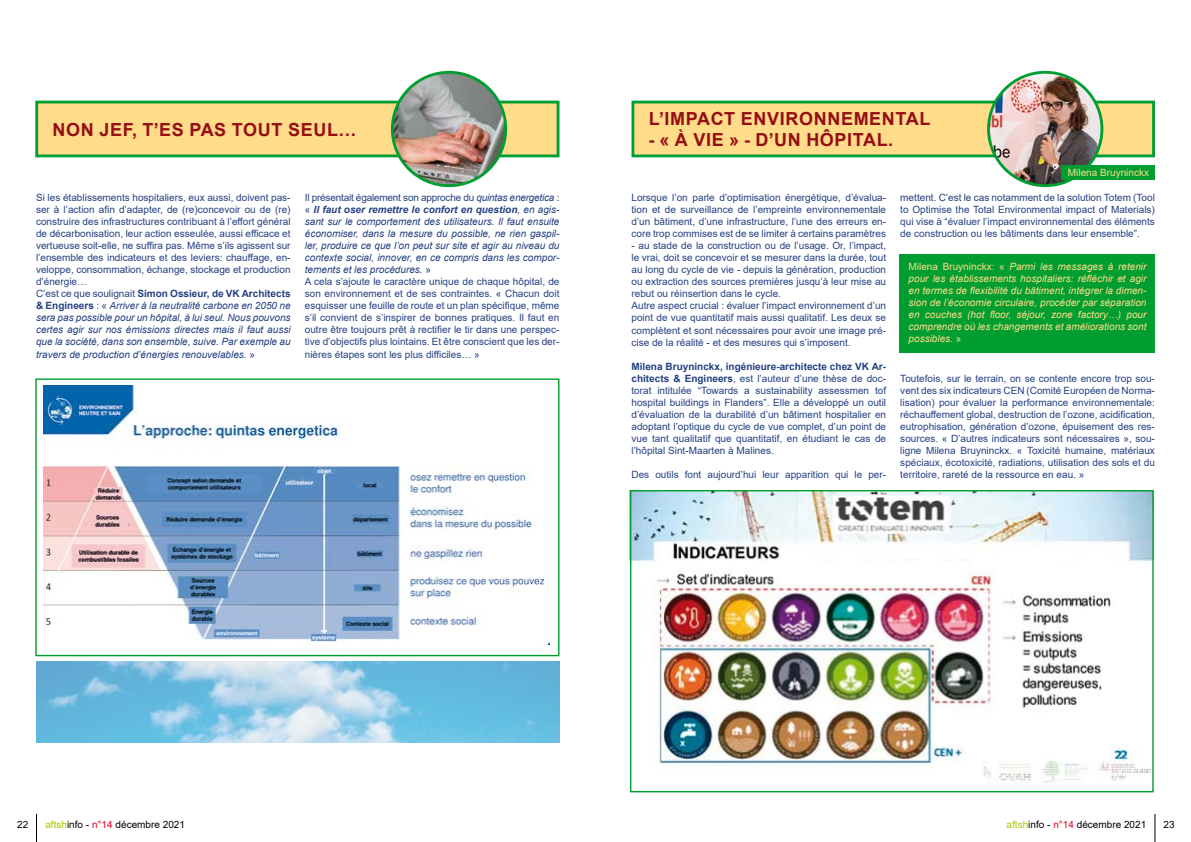
<style>
.page{position:relative;width:1191px;height:842px;background:#fff}
.page>*{position:absolute;margin:0;border:0;box-sizing:border-box;transform-origin:0 0}
.t1{font:700 18px "Arial";letter-spacing:.035em;color:#940e14}
.t2{font:10px/12px "Arial";color:#244082;text-align:justify}
.t3{font:italic 10px/12px "Arial";color:#fedc89;text-align:justify}
.t4{font:10px "Arial";color:#000}
.t5{font:10px "Arial";color:#fedc89}
.s1{font-weight:700}
.s2{font-style:italic}
.s3{font-weight:700;font-style:italic}
.s4{font-style:normal}
.s5{color:#acc600}
.s6{color:#e2001a}
</style>
<div class="page">
<svg style="left:1154px;top:814px;width:1px;height:28px"></svg>
<svg style="left:36px;top:814px;width:1px;height:28px"></svg>
<div style="left:37px;top:102px;width:521px;height:54px;background:#fedc89"></div>
<div style="left:35px;top:101px;width:524px;height:56px;border:3px solid #009e30"></div>
<img style="left:392px;top:72px;width:114px;height:114px;border-radius:57px">
<div style="left:391px;top:71px;width:116px;height:116px;border:3px solid #009e30;border-radius:50%"></div>
<img style="left:43px;top:385px;width:506px;height:260px">
<img style="left:36px;top:662px;width:523px;height:81px">
<div style="left:633px;top:102px;width:520px;height:54px;background:#fedc89"></div>
<div style="left:631px;top:101px;width:524px;height:56px;border:3px solid #009e30"></div>
<img style="left:988px;top:72px;width:114px;height:114px;border-radius:57px">
<div style="left:987px;top:71px;width:116px;height:116px;border:3px solid #009e30;border-radius:50%"></div>
<div style="left:1062px;top:165px;width:93px;height:14px;background:#009e30"></div>
<div style="left:899px;top:254px;width:256px;height:98px;background:#009e30"></div>
<img style="left:632px;top:492px;width:519px;height:292px">
<div style="left:630px;top:490px;width:523px;height:302px;border:1px solid #009e30"></div>
<div style="left:35px;top:378px;width:524px;height:278px;border:1px solid #009e30"></div>
<h1 class="t1" style="left:53px;top:117px;width:305px">NON JEF, T’ES PAS TOUT SEUL…</h1>
<p class="t2" style="left:36px;top:192px;width:256px;text-align:left">Si les établissements hospitaliers, eux aussi, doivent pas&shy;ser à l’action afin d’adapter, de (re)concevoir ou de (re) construire des infrastructures contribuant à l’effort général de décarbonisation, leur action esseulée, aussi efficace et vertueuse soit-elle, ne suffira pas. Même s’ils agissent sur l’ensemble des indicateurs et des leviers: chauffage, en&shy;veloppe, consommation, échange, stockage et production d’énergie…<br>C’est ce que soulignait <span class="s1">Simon Ossieur, de VK Architects &amp; Engineers</span> : « <span class="s2">Arriver à la neutralité carbone en 2050 ne sera pas possible pour un hôpital, à lui seul. Nous pouvons certes agir sur nos émissions directes mais il faut aussi que la société, dans son ensemble, suive. Par exemple au travers de production d’énergies renouvelables.</span> »</p>
<p class="t2" style="left:305px;top:192px;width:256px;text-align:left">Il présentait également son approche du <span class="s2">quintas energetica</span> : « <span class="s3">Il faut oser remettre le confort en question</span><span class="s2">, en agis&shy;sant sur le comportement des utilisateurs. Il faut ensuite économiser, dans la mesure du possible, ne rien gaspil&shy;ler, produire ce que l’on peut sur site et agir au niveau du contexte social, innover, en ce compris dans les compor&shy;tements et les procédures.</span> »<br>A cela s’ajoute le caractère unique de chaque hôpital, de son environnement et de ses contraintes. « Chacun doit esquisser une feuille de route et un plan spécifique, même s’il convient de s’inspirer de bonnes pratiques. Il faut en outre être toujours prêt à rectifier le tir dans une perspec&shy;tive d’objectifs plus lointains. Et être conscient que les der&shy;nières étapes sont les plus difficiles… »</p>
<h1 class="t1" style="left:649px;top:106px;width:283px">L’IMPACT ENVIRONNEMENTAL</h1>
<h1 class="t1" style="left:648px;top:127px;width:246px">- « À VIE » - D’UN HÔPITAL.</h1>
<p class="t5" style="left:1067px;top:166px;width:83px">Milena Bruyninckx</p>
<p class="t2" style="left:631px;top:192px;width:256px">Lorsque l’on parle d’optimisation énergétique, d’évalua&shy;tion et de surveillance de l’empreinte environnementale d’un bâtiment, d’une infrastructure, l’une des erreurs en&shy;core trop commises est de se limiter à certains paramètres</p>
<p class="t2" style="left:631px;top:240px;width:256px;text-align:left">- au stade de la construction ou de l’usage. Or, l’impact, le vrai, doit se concevoir et se mesurer dans la durée, tout au long du cycle de vie - depuis la génération, production ou extraction des sources premières jusqu’à leur mise au rebut ou réinsertion dans le cycle.<br>Autre aspect crucial : évaluer l’impact environnement d’un point de vue quantitatif mais aussi qualitatif. Les deux se complètent et sont nécessaires pour avoir une image pré&shy;cise de la réalité - et des mesures qui s’imposent.</p>
<p class="t2" style="left:631px;top:360px;width:256px"><span class="s1">Milena Bruyninckx, ingénieure-architecte chez VK Ar&shy;chitects &amp; Engineers</span>, est l’auteur d’une thèse de doc&shy;torat intitulée “Towards a sustainability assessmen tof hospital buildings in Flanders”. Elle a développé un outil d’évaluation de la durabilité d’un bâtiment hospitalier en adoptant l’optique du cycle de vue complet, d’un point de vue tant qualitatif que quantitatif, en étudiant le cas de l’hôpital Sint-Maarten à Malines.</p>
<p class="t2" style="left:631px;top:468px;width:256px">Des outils font aujourd’hui leur apparition qui le per-</p>
<p class="t2" style="left:900px;top:192px;width:256px">mettent. C’est le cas notamment de la solution Totem (Tool to Optimise the Total Environmental impact of Materials) qui vise à “évaluer l’impact environnemental des éléments de construction ou les bâtiments dans leur ensemble”.</p>
<p class="t3" style="left:908px;top:260px;width:239px"><span class="s4">Milena Bruyninckx: «</span> Parmi les messages à retenir pour les établissements hospitaliers: réfléchir et agir en termes de flexibilité du bâtiment, intégrer la dimen&shy;sion de l’économie circulaire, procéder par séparation en couches (hot floor, séjour, zone factory…) pour comprendre où les changements et améliorations sont possibles. <span class="s4">»</span></p>
<p class="t2" style="left:900px;top:372px;width:256px">Toutefois, sur le terrain, on se contente encore trop sou&shy;vent des six indicateurs CEN (Comité Européen de Norma&shy;lisation) pour évaluer la performance environnementale: réchauffement global, destruction de l’ozone, acidification, eutrophisation, génération d’ozone, épuisement des res&shy;sources. « D’autres indicateurs sont nécessaires », sou&shy;ligne Milena Bruyninckx. « Toxicité humaine, matériaux spéciaux, écotoxicité, radiations, utilisation des sols et du territoire, rareté de la ressource en eau. »</p>
<p class="t4" style="left:17px;top:817px;width:13px">22</p>
<p class="t4" style="left:45px;top:817px;width:141px"><span class="s5">aftsh</span>info - <span class="s6">n°14</span> décembre 2021</p>
<p class="t4" style="left:1006px;top:817px;width:141px"><span class="s5">aftsh</span>info - <span class="s6">n°14</span> décembre 2021</p>
<p class="t4" style="left:1163px;top:817px;width:13px">23</p>
</div>
